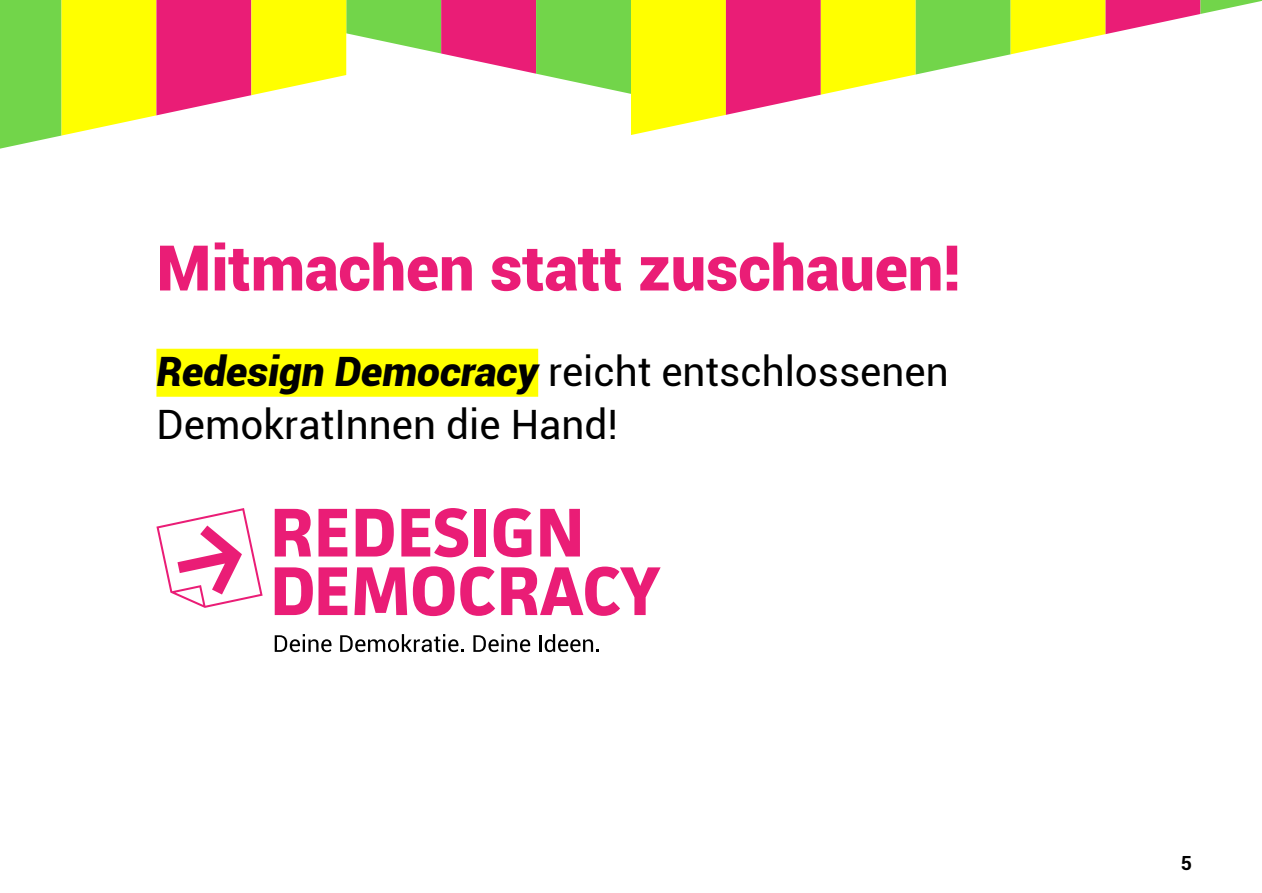
<style>
.page{position:relative;width:1262px;height:893px;background:#fff}
.page>*{position:absolute;margin:0;border:0;box-sizing:border-box;transform-origin:0 0}
.t1{font:900 63px "Roboto";color:#ea1d76}
.t2{font:40.5px/52.5px "Roboto";color:#000}
.t3{font:700 19.5px "Roboto";color:#000}
.s1{font-weight:900;font-style:italic}
</style>
<div class="page">
<div style="left:156px;top:349px;width:382px;height:48px;background:#ff0"></div>
<svg style="left:0;top:0;width:1262px;height:149px"></svg>
<svg style="left:275px;top:509px;width:36px;height:47px"></svg>
<svg style="left:318px;top:509px;width:29px;height:47px"></svg>
<svg style="left:356px;top:509px;width:38px;height:47px"></svg>
<svg style="left:401px;top:508px;width:67px;height:49px"></svg>
<div style="left:475px;top:509px;width:11px;height:47px;background:#ea1d76"></div>
<svg style="left:493px;top:508px;width:38px;height:49px"></svg>
<svg style="left:540px;top:509px;width:40px;height:47px"></svg>
<svg style="left:275px;top:567px;width:72px;height:48px"></svg>
<svg style="left:354px;top:567px;width:53px;height:48px"></svg>
<svg style="left:413px;top:566px;width:41px;height:50px"></svg>
<svg style="left:460px;top:566px;width:35px;height:50px"></svg>
<svg style="left:501px;top:566px;width:159px;height:50px"></svg>
<svg style="left:275px;top:634px;width:56px;height:18px"></svg>
<svg style="left:340px;top:634px;width:123px;height:18px"></svg>
<svg style="left:473px;top:634px;width:57px;height:18px"></svg>
<svg style="left:539px;top:634px;width:60px;height:18px"></svg>
<svg style="left:156px;top:508px;width:107px;height:100px"></svg>
<h1 class="t1" style="left:156px;top:223px;width:805px">Mitmachen statt zuschauen!</h1>
<p class="t2" style="left:156px;top:344px;width:793px"><span class="s1">Redesign Democracy</span> reicht entschlossenen<br>DemokratInnen die Hand!</p>
<p class="t3" style="left:1180px;top:849px;width:13px">5</p>
</div>
